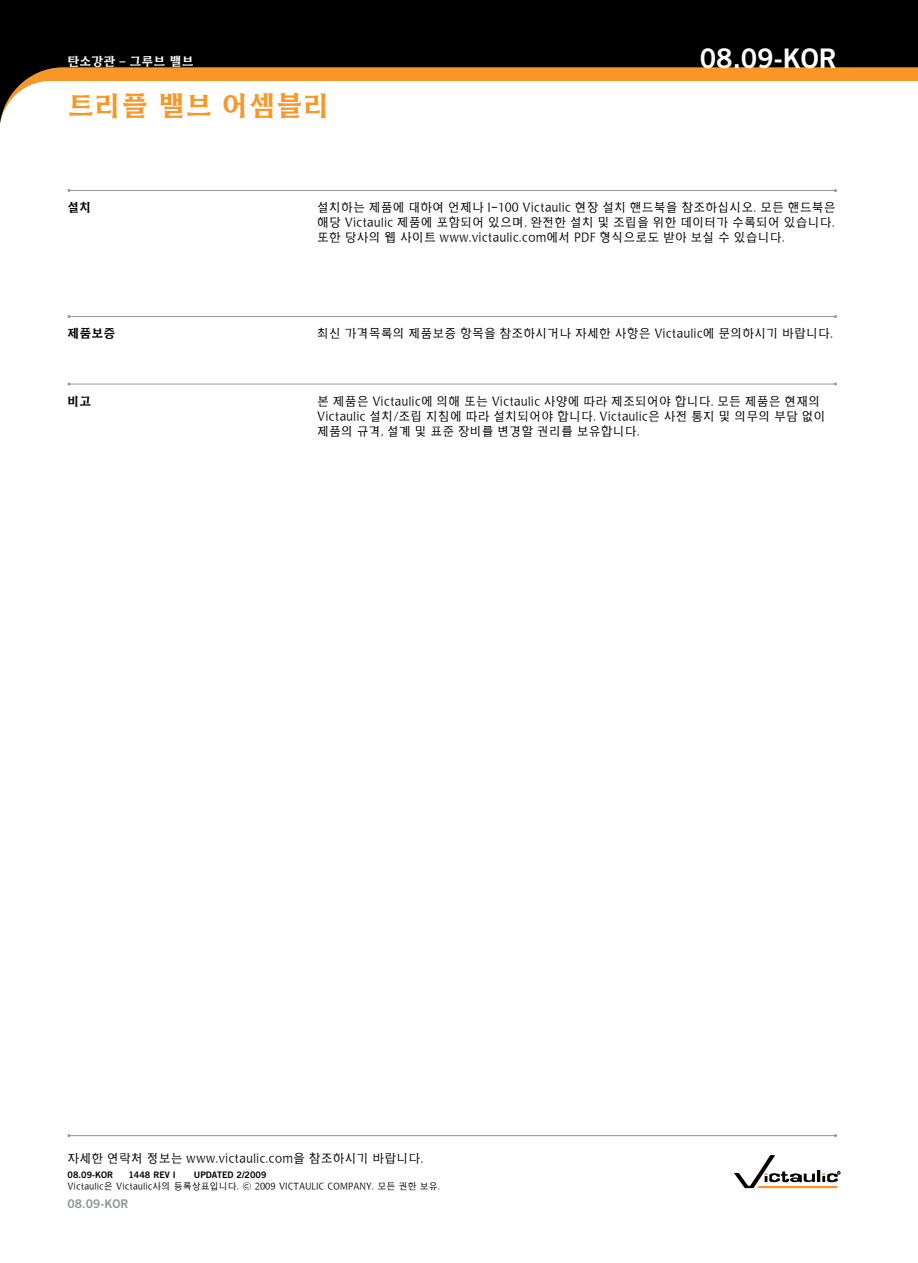
<style>
.page{position:relative;width:918px;height:1263px;background:#fff}
.page>*{position:absolute;margin:0;border:0;box-sizing:border-box;transform-origin:0 0}
.t1{font:700 27px "HY Buwha L";color:#f89728}
.t2{font:27px "Trade Gothic LT Std Bd 2";color:#fff}
.t3{font:300 12px/15px "HY Buwha L";color:#000}
.t4{font:700 12px "HY Buwha L";color:#fff}
.t5{font:12px "Trade Gothic LT Std Bd 2";color:#939598}
.t6{font:700 12px "HY Buwha L";color:#000}
.t7{font:300 9px "HY Buwha L";color:#000}
.t8{font:9px "Trade Gothic LT Std Bd 2";color:#000}
.s1{font-family:"Trade Gothic LT Std Bd 2";font-weight:400}
</style>
<div class="page">
<hr style="left:69px;top:384px;width:767px;height:1px;background:#939598">
<hr style="left:69px;top:316px;width:767px;height:1px;background:#939598">
<svg style="left:0;top:0;width:918px;height:124px;fill:#000"></svg>
<hr style="left:69px;top:190px;width:767px;height:1px;background:#939598">
<svg style="left:734px;top:1155px;width:106px;height:33px"></svg>
<hr style="left:69px;top:1135px;width:767px;height:1px;background:#939598">
<p class="t4" style="left:68px;top:55px;width:128px">탄소강관 <span class="s1">–</span> 그루브 밸브</p>
<h1 class="t2" style="left:700px;top:41px;width:139px">08.09-KOR</h1>
<h1 class="t1" style="left:67px;top:92px;width:264px">트리플 밸브 어셈블리</h1>
<p class="t6" style="left:68px;top:202px;width:25px">설치</p>
<p class="t3" style="left:317px;top:200px;width:520px;text-align:justify">설치하는 제품에 대하여 언제나 I-100 Victaulic 현장 설치 핸드북을 참조하십시오. 모든 핸드북은 해당 Victaulic 제품에 포함되어 있으며, 완전한 설치 및 조립을 위한 데이터가 수록되어 있습니다. 또한 당사의 웹 사이트 www.victaulic.com에서 PDF 형식으로도 받아 보실 수 있습니다.</p>
<p class="t6" style="left:68px;top:328px;width:49px">제품보증</p>
<p class="t3" style="left:317px;top:326px;width:517px">최신 가격목록의 제품보증 항목을 참조하시거나 자세한 사항은 Victaulic에 문의하시기 바랍니다.</p>
<p class="t6" style="left:68px;top:395px;width:25px">비고</p>
<p class="t3" style="left:317px;top:394px;width:510px">본 제품은 Victaulic에 의해 또는 Victaulic 사양에 따라 제조되어야 합니다. 모든 제품은 현재의<br>Victaulic 설치/조립 지침에 따라 설치되어야 합니다. Victaulic은 사전 통지 및 의무의 부담 없이 제품의 규격, 설계 및 표준 장비를 변경할 권리를 보유합니다.</p>
<p class="t3" style="left:68px;top:1150px;width:357px">자세한 연락처 정보는 www.victaulic.com을 참조하시기 바랍니다.</p>
<p class="t8" style="left:68px;top:1169px;width:47px">08.09-KOR</p>
<p class="t8" style="left:128px;top:1169px;width:49px">1448 REV I</p>
<p class="t8" style="left:194px;top:1169px;width:74px">UPDATED 2/2009</p>
<p class="t7" style="left:68px;top:1182px;width:374px">Victaulic은 Victaulic사의 등록상표입니다. © 2009 VICTAULIC COMPANY. 모든 권한 보유.</p>
<p class="t5" style="left:68px;top:1197px;width:62px">08.09-KOR</p>
</div>
